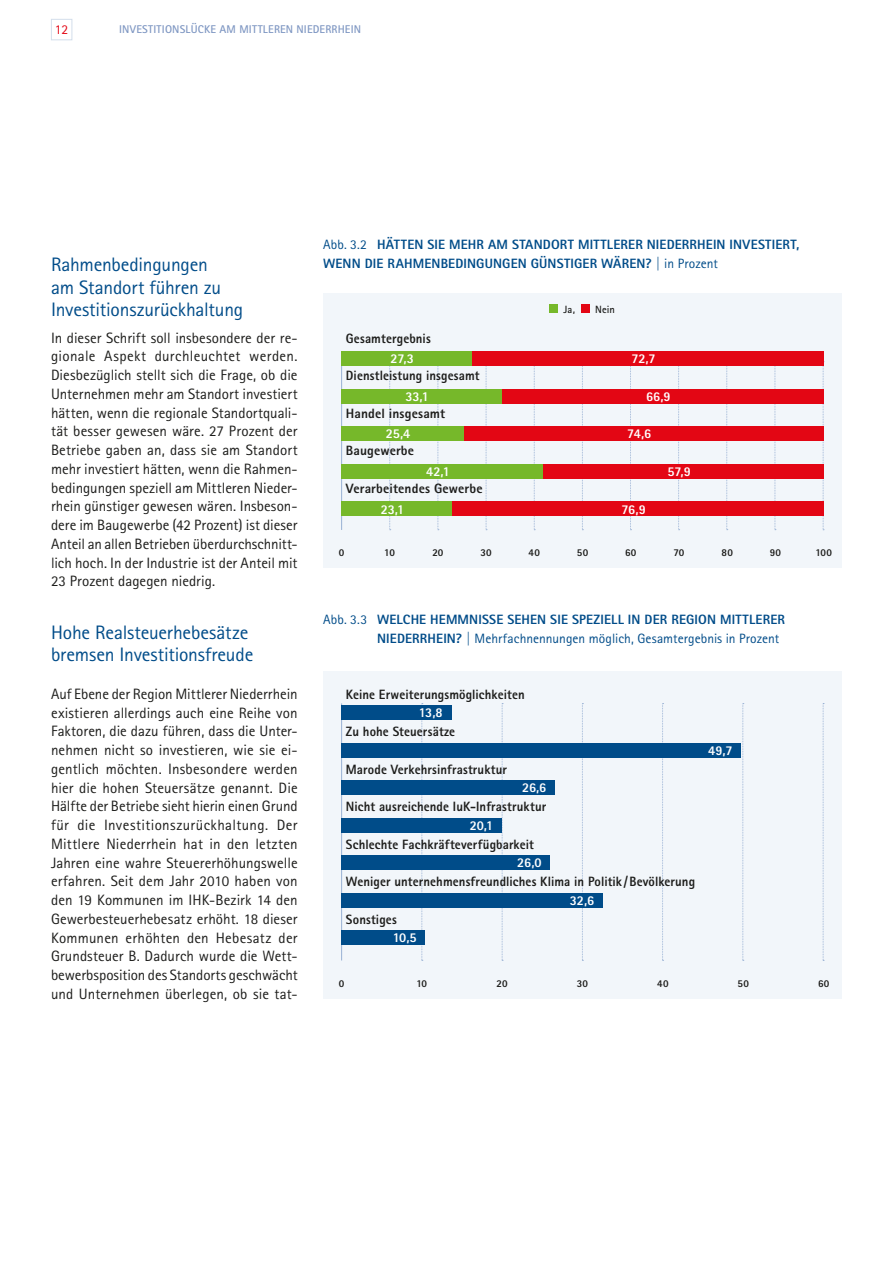
<style>
.page{position:relative;width:893px;height:1263px;background:#fff}
.page>*{position:absolute;margin:0;border:0;box-sizing:border-box;transform-origin:0 0}
.t1{font:19.5px/22.5px "Rotis Sans Serif Pro";letter-spacing:-.01em;color:#004c89}
.t2{font:15px/18.8px "Rotis Sans Serif Pro";color:#1d1d1b;text-align:justify}
.t3{font:800 13.5px "Rotis Sans Serif Pro";letter-spacing:.01em;color:#1d1d1b;scale:.95 1}
.t4{font:800 13.5px/18.8px "Rotis Sans Serif Pro";letter-spacing:.01em;color:#004c89}
.t5{font:800 13.5px "Rotis Sans Serif Pro";letter-spacing:-.015em;color:#fff;scale:.95 1}
.t6{font:800 13.5px "Rotis Sans Serif Pro";letter-spacing:.01em;color:#1d1d1b}
.t7{font:13.5px "Rotis Sans Serif Pro";color:#e30614}
.t8{font:700 11.25px "Rotis Sans Serif Pro";letter-spacing:.015em;color:#8098c3}
.t9{font:800 10.5px "Rotis Sans Serif Pro";letter-spacing:.02em;color:#1d1d1b;scale:.95 1}
.t10{font:700 10.5px "Rotis Sans Serif Pro";letter-spacing:.01em;color:#1d1d1b}
.s1{font-weight:400}
</style>
<div class="page">
<div style="left:323px;top:294px;width:519px;height:274px;background:#f2f6fa"></div>
<svg style="left:823px;top:361px;width:1px;height:169px"></svg>
<hr style="left:341px;top:362px;width:1px;height:168px;background:#99b1d4">
<svg style="left:726px;top:366px;width:2px;height:164px"></svg>
<svg style="left:678px;top:366px;width:2px;height:164px"></svg>
<svg style="left:438px;top:366px;width:1px;height:164px"></svg>
<svg style="left:389px;top:366px;width:2px;height:164px"></svg>
<svg style="left:486px;top:366px;width:1px;height:164px"></svg>
<svg style="left:534px;top:366px;width:1px;height:164px"></svg>
<svg style="left:582px;top:366px;width:1px;height:164px"></svg>
<svg style="left:630px;top:366px;width:1px;height:164px"></svg>
<svg style="left:775px;top:366px;width:1px;height:164px"></svg>
<div style="left:341px;top:351px;width:131px;height:15px;background:#76b82a"></div>
<div style="left:472px;top:351px;width:351px;height:15px;background:#e30614"></div>
<div style="left:341px;top:389px;width:161px;height:15px;background:#76b82a"></div>
<div style="left:502px;top:389px;width:321px;height:15px;background:#e30614"></div>
<div style="left:341px;top:426px;width:122px;height:15px;background:#76b82a"></div>
<div style="left:463px;top:426px;width:360px;height:15px;background:#e30614"></div>
<div style="left:341px;top:464px;width:202px;height:15px;background:#76b82a"></div>
<div style="left:543px;top:464px;width:280px;height:15px;background:#e30614"></div>
<div style="left:341px;top:501px;width:111px;height:15px;background:#76b82a"></div>
<div style="left:452px;top:501px;width:371px;height:15px;background:#e30614"></div>
<div style="left:550px;top:304px;width:8px;height:9px;background:#76b82a"></div>
<div style="left:581px;top:304px;width:9px;height:9px;background:#e30614"></div>
<div style="left:323px;top:671px;width:519px;height:327px;background:#f2f6fa"></div>
<svg style="left:823px;top:703px;width:1px;height:258px"></svg>
<hr style="left:341px;top:703px;width:1px;height:257px;background:#99b1d4">
<svg style="left:502px;top:703px;width:1px;height:258px"></svg>
<svg style="left:421px;top:703px;width:2px;height:258px"></svg>
<svg style="left:582px;top:703px;width:1px;height:258px"></svg>
<svg style="left:662px;top:703px;width:2px;height:258px"></svg>
<svg style="left:742px;top:703px;width:2px;height:258px"></svg>
<div style="left:341px;top:705px;width:110px;height:15px;background:#004c89"></div>
<div style="left:341px;top:743px;width:400px;height:14px;background:#004c89"></div>
<div style="left:341px;top:780px;width:214px;height:15px;background:#004c89"></div>
<div style="left:341px;top:818px;width:161px;height:14px;background:#004c89"></div>
<div style="left:341px;top:855px;width:209px;height:15px;background:#004c89"></div>
<div style="left:341px;top:893px;width:262px;height:14px;background:#004c89"></div>
<div style="left:341px;top:930px;width:84px;height:15px;background:#004c89"></div>
<div style="left:51px;top:19px;width:21px;height:21px;border:1px solid #d3deeb"></div>
<p class="t7" style="left:55px;top:22px;width:15px">12</p>
<p class="t8" style="left:119px;top:23px;width:243px">INVESTITIONSLÜCKE AM MITTLEREN NIEDERRHEIN</p>
<h1 class="t1" style="left:51px;top:254px;width:194px">Rahmenbedingungen<br>am Standort führen zu<br>Investitionszurückhaltung</h1>
<p class="t2" style="left:51px;top:328px;width:248px">In dieser Schrift soll insbesondere der re&shy;gionale Aspekt durchleuchtet werden.<br>Diesbezüglich stellt sich die Frage, ob die Unternehmen mehr am Standort investiert hätten, wenn die regionale Standortquali&shy;tät besser gewesen wäre. 27 Prozent der Betriebe gaben an, dass sie am Standort mehr investiert hätten, wenn die Rahmen&shy;bedingungen speziell am Mittleren Nieder&shy;rhein günstiger gewesen wären. Insbeson&shy;dere im Baugewerbe (42 Prozent) ist dieser Anteil an allen Betrieben überdurchschnitt&shy;lich hoch. In der Industrie ist der Anteil mit 23 Prozent dagegen niedrig.</p>
<h1 class="t1" style="left:51px;top:621px;width:204px">Hohe Realsteuerhebesätze bremsen Investitionsfreude</h1>
<p class="t2" style="left:51px;top:684px;width:248px">Auf Ebene der Region Mittlerer Niederrhein existieren allerdings auch eine Reihe von Faktoren, die dazu führen, dass die Unter&shy;nehmen nicht so investieren, wie sie ei&shy;gentlich möchten. Insbesondere werden hier die hohen Steuersätze genannt. Die Hälfte der Betriebe sieht hierin einen Grund für die Investitionszurückhaltung. Der Mittlere Niederrhein hat in den letzten Jahren eine wahre Steuererhöhungswelle erfahren. Seit dem Jahr 2010 haben von den 19 Kommunen im IHK-Bezirk 14 den Gewerbesteuerhebesatz erhöht. 18 dieser Kommunen erhöhten den Hebesatz der Grundsteuer B. Dadurch wurde die Wett&shy;bewerbsposition des Standorts geschwächt und Unternehmen überlegen, ob sie tat-</p>
<p class="t4" style="left:323px;top:235px;width:478px"><span class="s1">Abb. 3.2</span> HÄTTEN SIE MEHR AM STANDORT MITTLERER NIEDERRHEIN INVESTIERT,<br>WENN DIE RAHMENBEDINGUNGEN GÜNSTIGER WÄREN? | <span class="s1">in Prozent</span></p>
<p class="t10" style="left:564px;top:302px;width:13px">Ja,</p>
<p class="t10" style="left:595px;top:302px;width:21px">Nein</p>
<p class="t3" style="left:346px;top:329px;width:91px">Gesamtergebnis</p>
<p class="t3" style="left:346px;top:367px;width:142px">Dienstleistung insgesamt</p>
<p class="t6" style="left:346px;top:404px;width:101px">Handel insgesamt</p>
<p class="t6" style="left:346px;top:442px;width:70px">Baugewerbe</p>
<p class="t6" style="left:346px;top:479px;width:138px">Verarbeitendes Gewerbe</p>
<p class="t5" style="left:391px;top:350px;width:26px">27,3</p>
<p class="t5" style="left:631px;top:350px;width:27px">72,7</p>
<p class="t5" style="left:405px;top:388px;width:26px">33,1</p>
<p class="t5" style="left:646px;top:388px;width:28px">66,9</p>
<p class="t5" style="left:386px;top:425px;width:27px">25,4</p>
<p class="t5" style="left:627px;top:425px;width:27px">74,6</p>
<p class="t5" style="left:426px;top:463px;width:26px">42,1</p>
<p class="t5" style="left:667px;top:463px;width:26px">57,9</p>
<p class="t5" style="left:381px;top:500px;width:26px">23,1</p>
<p class="t5" style="left:621px;top:500px;width:27px">76,9</p>
<p class="t9" style="left:339px;top:546px;width:7px">0</p>
<p class="t9" style="left:384px;top:546px;width:13px">10</p>
<p class="t9" style="left:432px;top:546px;width:13px">20</p>
<p class="t9" style="left:480px;top:546px;width:13px">30</p>
<p class="t9" style="left:529px;top:546px;width:14px">40</p>
<p class="t9" style="left:577px;top:546px;width:13px">50</p>
<p class="t9" style="left:625px;top:546px;width:13px">60</p>
<p class="t9" style="left:673px;top:546px;width:13px">70</p>
<p class="t9" style="left:722px;top:546px;width:13px">80</p>
<p class="t9" style="left:770px;top:546px;width:13px">90</p>
<p class="t9" style="left:815px;top:546px;width:19px">100</p>
<p class="t4" style="left:377px;top:610px;width:409px;text-indent:-54px"><span class="s1">Abb. 3.3</span> WELCHE HEMMNISSE SEHEN SIE SPEZIELL IN DER REGION MITTLERER<br>NIEDERRHEIN? | <span class="s1">Mehrfachnennungen möglich, Gesamtergebnis in Prozent</span></p>
<p class="t3" style="left:346px;top:686px;width:190px">Keine Erweiterungsmöglichkeiten</p>
<p class="t3" style="left:346px;top:723px;width:117px">Zu hohe Steuersätze</p>
<p class="t3" style="left:346px;top:761px;width:171px">Marode Verkehrsinfrastruktur</p>
<p class="t3" style="left:346px;top:798px;width:212px">Nicht ausreichende IuK-Infrastruktur</p>
<p class="t3" style="left:346px;top:836px;width:199px">Schlechte Fachkräfteverfügbarkeit</p>
<p class="t3" style="left:346px;top:873px;width:369px">Weniger unternehmensfreundliches Klima in Politik /Bevölkerung</p>
<p class="t3" style="left:346px;top:911px;width:55px">Sonstiges</p>
<p class="t5" style="left:419px;top:704px;width:27px">13,8</p>
<p class="t5" style="left:522px;top:779px;width:27px">26,6</p>
<p class="t5" style="left:470px;top:816px;width:26px">20,1</p>
<p class="t5" style="left:517px;top:854px;width:27px">26,0</p>
<p class="t5" style="left:570px;top:891px;width:27px">32,6</p>
<p class="t5" style="left:393px;top:929px;width:27px">10,5</p>
<p class="t5" style="left:708px;top:741px;width:27px">49,7</p>
<p class="t9" style="left:339px;top:977px;width:7px">0</p>
<p class="t9" style="left:416px;top:977px;width:13px">10</p>
<p class="t9" style="left:497px;top:977px;width:13px">20</p>
<p class="t9" style="left:577px;top:977px;width:13px">30</p>
<p class="t9" style="left:657px;top:977px;width:14px">40</p>
<p class="t9" style="left:738px;top:977px;width:13px">50</p>
<p class="t9" style="left:818px;top:977px;width:13px">60</p>
</div>
